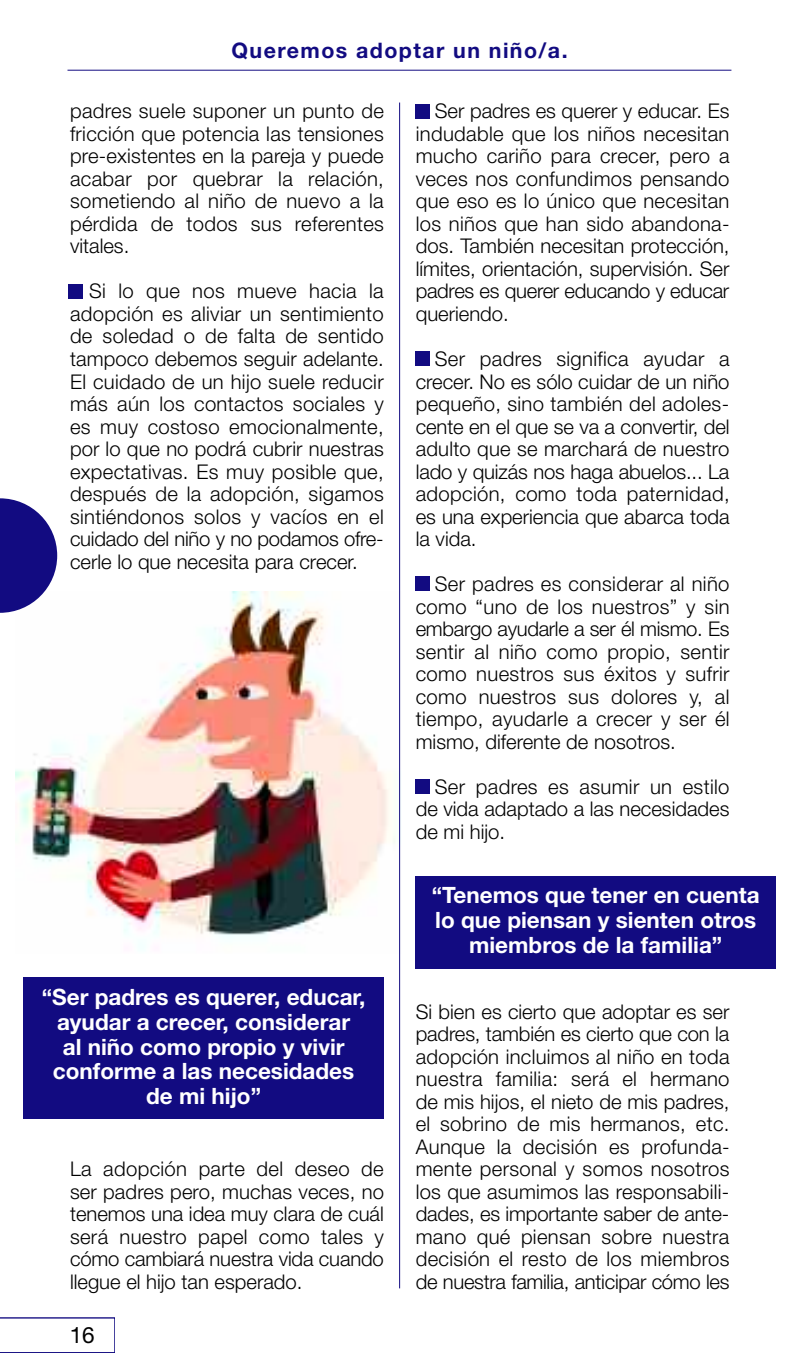
<style>
.page{position:relative;width:798px;height:1372px;background:#fff}
.page>*{position:absolute;margin:0;border:0;box-sizing:border-box;transform-origin:0 0}
.t1{font:700 22.5px/24.8px "Helvetica Neue";color:#fff;text-align:center}
.t2{font:22.5px "Helvetica Neue";color:#000}
.t3{font:700 21.38px "Helvetica Neue";letter-spacing:.065em;color:#120b81}
.t4{font:300 20.25px/22.5px "Helvetica Neue";color:#000;text-align:justify}
</style>
<div class="page">
<img style="left:16px;top:592px;width:385px;height:361px">
<hr style="left:67px;top:70px;width:664px;height:1px;background:#120b81">
<svg style="left:0;top:1317px;width:115px;height:35px"></svg>
<svg style="left:0;top:498px;width:57px;height:114px"></svg>
<hr style="left:399px;top:102px;width:1px;height:1186px;background:#120b81">
<div style="left:68px;top:284px;width:14px;height:14px;background:#120b81"></div>
<div style="left:23px;top:977px;width:361px;height:141px;background:#120b81"></div>
<div style="left:415px;top:104px;width:14px;height:14px;background:#120b81"></div>
<div style="left:415px;top:352px;width:15px;height:14px;background:#120b81"></div>
<div style="left:415px;top:577px;width:15px;height:14px;background:#120b81"></div>
<div style="left:415px;top:779px;width:14px;height:14px;background:#120b81"></div>
<div style="left:415px;top:875px;width:360px;height:93px;background:#120b81"></div>
<p class="t3" style="left:231px;top:37px;width:337px">Queremos adoptar un niño/a.</p>
<p class="t4" style="left:70px;top:99px;width:315px">padres suele suponer un punto de fricción que potencia las tensiones pre-existentes en la pareja y puede acabar por quebrar la relación, sometiendo al niño de nuevo a la pérdida de todos sus referentes vitales.</p>
<p class="t4" style="left:70px;top:279px;width:315px;text-indent:19px">Si lo que nos mueve hacia la adopción es aliviar un sentimiento de soledad o de falta de sentido tampoco debemos seguir adelante.<br>El cuidado de un hijo suele reducir más aún los contactos sociales y es muy costoso emocionalmente, por lo que no podrá cubrir nuestras expectativas. Es muy posible que, después de la adopción, sigamos sintiéndonos solos y vacíos en el cuidado del niño y no podamos ofre&shy;cerle lo que necesita para crecer.</p>
<p class="t1" style="left:42px;top:984px;width:325px">“Ser padres es querer, educar, ayudar a crecer, considerar<br>al niño como propio y vivir conforme a las necesidades de mi hijo”</p>
<p class="t4" style="left:70px;top:1157px;width:315px">La adopción parte del deseo de ser padres pero, muchas veces, no tenemos una idea muy clara de cuál será nuestro papel como tales y cómo cambiará nuestra vida cuando llegue el hijo tan esperado.</p>
<p class="t2" style="left:70px;top:1326px;width:27px">16</p>
<p class="t4" style="left:415px;top:99px;width:315px;text-indent:19px">Ser padres es querer y educar. Es indudable que los niños necesitan mucho cariño para crecer, pero a veces nos confundimos pensando que eso es lo único que necesitan los niños que han sido abandona&shy;dos. También necesitan protección, límites, orientación, supervisión. Ser padres es querer educando y educar queriendo.</p>
<p class="t4" style="left:415px;top:347px;width:315px;text-indent:19px">Ser padres significa ayudar a crecer. No es sólo cuidar de un niño pequeño, sino también del adoles&shy;cente en el que se va a convertir, del adulto que se marchará de nuestro lado y quizás nos haga abuelos... La adopción, como toda paternidad, es una experiencia que abarca toda la vida.</p>
<p class="t4" style="left:415px;top:572px;width:315px;text-indent:19px">Ser padres es considerar al niño como “uno de los nuestros” y sin embargo ayudarle a ser él mismo. Es sentir al niño como propio, sentir como nuestros sus éxitos y sufrir como nuestros sus dolores y, al tiempo, ayudarle a crecer y ser él mismo, diferente de nosotros.</p>
<p class="t4" style="left:415px;top:774px;width:315px;text-indent:19px">Ser padres es asumir un estilo de vida adaptado a las necesidades de mi hijo.</p>
<p class="t1" style="left:431px;top:882px;width:329px">“Tenemos que tener en cuenta lo que piensan y sienten otros miembros de la familia”</p>
<p class="t4" style="left:415px;top:999px;width:315px">Si bien es cierto que adoptar es ser padres, también es cierto que con la adopción incluimos al niño en toda nuestra familia: será el hermano de mis hijos, el nieto de mis padres, el sobrino de mis hermanos, etc.<br>Aunque la decisión es profunda&shy;mente personal y somos nosotros los que asumimos las responsabili&shy;dades, es importante saber de ante&shy;mano qué piensan sobre nuestra decisión el resto de los miembros de nuestra familia, anticipar cómo les</p>
</div>
